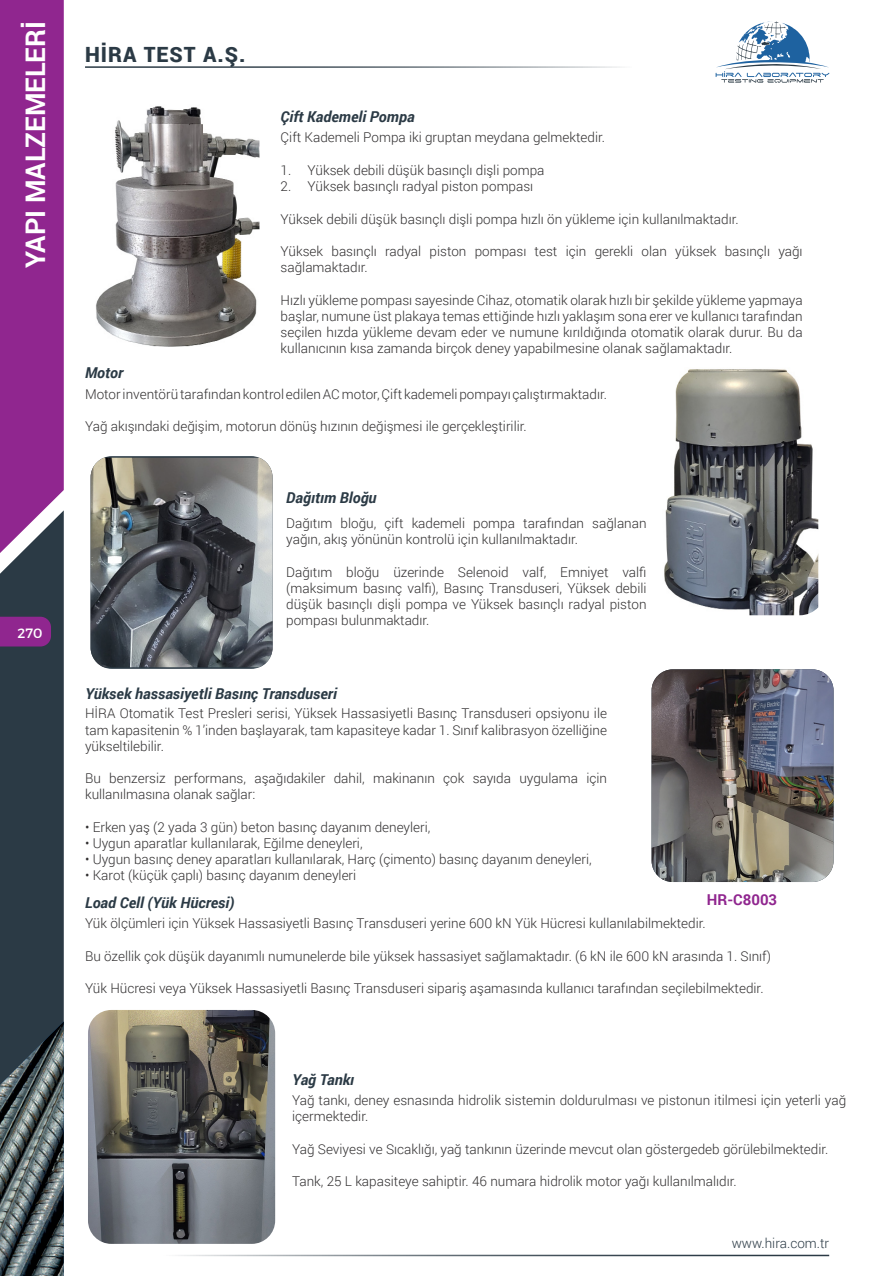
<style>
.page{position:relative;width:893px;height:1276px;background:#fff}
.page>*{position:absolute;margin:0;border:0;box-sizing:border-box;transform-origin:0 0}
.t1{font:700 27px "Roboto";color:#fff}
.t2{font:900 21px "Roboto";letter-spacing:.05em;color:#2b3a45}
.KOD_NUMARASI-1{font:italic 700 15px "Roboto";color:#2b3a45}
.KOD_NUMARASI-5{font:700 15px "Roboto";color:#90268f}
.Normal_pra{font:300 13.5px/16.2px "Roboto";color:#312f30}
.t3{font:300 13.5px "Roboto";color:#2b3a45}
.t4{font:13.5px "Montserrat";color:#fff}
</style>
<div class="page">
<div style="left:0;top:566px;width:64px;height:455px;background:#2b3a45"></div>
<svg style="left:0;top:0;width:64px;height:566px;background:#8f2e8f"></svg>
<svg style="left:0;top:617px;width:51px;height:29px"></svg>
<img style="left:0;top:1021px;width:64px;height:255px">
<svg style="left:716px;top:21px;width:113px;height:62px"></svg>
<hr style="left:85px;top:66px;width:631px;height:2px;background:#2b3a45">
<hr style="left:64px;top:1254px;width:765px;height:2px;background:#2b3a45">
<img style="left:96px;top:106px;width:163px;height:241px">
<img style="left:664px;top:369px;width:154px;height:246px">
<img style="left:91px;top:458px;width:182px;height:209px">
<img style="left:652px;top:669px;width:182px;height:213px">
<img style="left:88px;top:1010px;width:187px;height:233px">
<h1 class="t1" style="left:17px;top:268px;width:248px;rotate:-90deg">YAPI MALZEMELERİ</h1>
<p class="t4" style="left:18px;top:622px;width:26px">270</p>
<h2 class="t2" style="left:85px;top:40px;width:162px">HİRA TEST A.Ş.</h2>
<p class="KOD_NUMARASI-1" style="left:85px;top:362px;width:40px">Motor</p>
<p class="KOD_NUMARASI-1" style="left:281px;top:106px;width:135px">Çift Kademeli Pompa</p>
<p class="Normal_pra" style="left:281px;top:129px;width:326px">Çift Kademeli Pompa iki gruptan meydana gelmektedir.</p>
<p class="Normal_pra" style="left:281px;top:162px;width:265px">1. Yüksek debili düşük basınçlı dişli pompa</p>
<p class="Normal_pra" style="left:281px;top:178px;width:254px">2. Yüksek basınçlı radyal piston pompası</p>
<p class="Normal_pra" style="left:281px;top:210px;width:459px">Yüksek debili düşük basınçlı dişli pompa hızlı ön yükleme için kullanılmaktadır.</p>
<p class="Normal_pra" style="left:281px;top:243px;width:523px">Yüksek basınçlı radyal piston pompası test için gerekli olan yüksek basınçlı yağı sağlamaktadır.</p>
<p class="Normal_pra" style="left:281px;top:291px;width:523px;text-align:justify">Hızlı yükleme pompası sayesinde Cihaz, otomatik olarak hızlı bir şekilde yükleme yapmaya başlar, numune üst plakaya temas ettiğinde hızlı yaklaşım sona erer ve kullanıcı tarafından seçilen hızda yükleme devam eder ve numune kırıldığında otomatik olarak durur. Bu da kullanıcının kısa zamanda birçok deney yapabilmesine olanak sağlamaktadır.</p>
<p class="Normal_pra" style="left:85px;top:385px;width:523px">Motor inventörü tarafından kontrol edilen AC motor, Çift kademeli pompayı çalıştırmaktadır.</p>
<p class="Normal_pra" style="left:85px;top:418px;width:443px">Yağ akışındaki değişim, motorun dönüş hızının değişmesi ile gerçekleştirilir.</p>
<p class="KOD_NUMARASI-1" style="left:286px;top:487px;width:92px">Dağıtım Bloğu</p>
<p class="Normal_pra" style="left:286px;top:514px;width:362px">Dağıtım bloğu, çift kademeli pompa tarafından sağlanan yağın, akış yönünün kontrolü için kullanılmaktadır.</p>
<p class="Normal_pra" style="left:286px;top:563px;width:362px;text-align:justify">Dağıtım bloğu üzerinde Selenoid valf, Emniyet valfi (maksimum basınç valfi), Basınç Transduseri, Yüksek debili düşük basınçlı dişli pompa ve Yüksek basınçlı radyal piston pompası bulunmaktadır.</p>
<p class="KOD_NUMARASI-1" style="left:85px;top:683px;width:253px">Yüksek hassasiyetli Basınç Transduseri</p>
<p class="Normal_pra" style="left:85px;top:705px;width:523px;text-align:justify">HİRA Otomatik Test Presleri serisi, Yüksek Hassasiyetli Basınç Transduseri opsiyonu ile tam kapasitenin % 1’inden başlayarak, tam kapasiteye kadar 1. Sınıf kalibrasyon özelliğine yükseltilebilir.</p>
<p class="Normal_pra" style="left:85px;top:770px;width:523px">Bu benzersiz performans, aşağıdakiler dahil, makinanın çok sayıda uygulama için kullanılmasına olanak sağlar:</p>
<p class="Normal_pra" style="left:85px;top:818px;width:347px">• Erken yaş (2 yada 3 gün) beton basınç dayanım deneyleri,</p>
<p class="Normal_pra" style="left:85px;top:834px;width:279px">• Uygun aparatlar kullanılarak, Eğilme deneyleri,</p>
<p class="Normal_pra" style="left:85px;top:851px;width:508px">• Uygun basınç deney aparatları kullanılarak, Harç (çimento) basınç dayanım deneyleri,</p>
<p class="Normal_pra" style="left:85px;top:867px;width:273px">• Karot (küçük çaplı) basınç dayanım deneyleri</p>
<p class="KOD_NUMARASI-1" style="left:85px;top:891px;width:151px">Load Cell (Yük Hücresi)</p>
<p class="KOD_NUMARASI-5" style="left:707px;top:889px;width:72px">HR-C8003</p>
<p class="Normal_pra" style="left:85px;top:914px;width:622px">Yük ölçümleri için Yüksek Hassasiyetli Basınç Transduseri yerine 600 kN Yük Hücresi kullanılabilmektedir.</p>
<p class="Normal_pra" style="left:85px;top:947px;width:688px">Bu özellik çok düşük dayanımlı numunelerde bile yüksek hassasiyet sağlamaktadır. (6 kN ile 600 kN arasında 1. Sınıf)</p>
<p class="Normal_pra" style="left:85px;top:979px;width:680px">Yük Hücresi veya Yüksek Hassasiyetli Basınç Transduseri sipariş aşamasında kullanıcı tarafından seçilebilmektedir.</p>
<p class="KOD_NUMARASI-1" style="left:292px;top:1068px;width:64px">Yağ Tankı</p>
<p class="Normal_pra" style="left:292px;top:1091px;width:555px">Yağ tankı, deney esnasında hidrolik sistemin doldurulması ve pistonun itilmesi için yeterli yağ içermektedir.</p>
<p class="Normal_pra" style="left:292px;top:1140px;width:538px">Yağ Seviyesi ve Sıcaklığı, yağ tankının üzerinde mevcut olan göstergedeb görülebilmektedir.</p>
<p class="Normal_pra" style="left:292px;top:1172px;width:446px">Tank, 25 L kapasiteye sahiptir. 46 numara hidrolik motor yağı kullanılmalıdır.</p>
<p class="t3" style="left:732px;top:1233px;width:99px">www.hira.com.tr</p>
</div>
